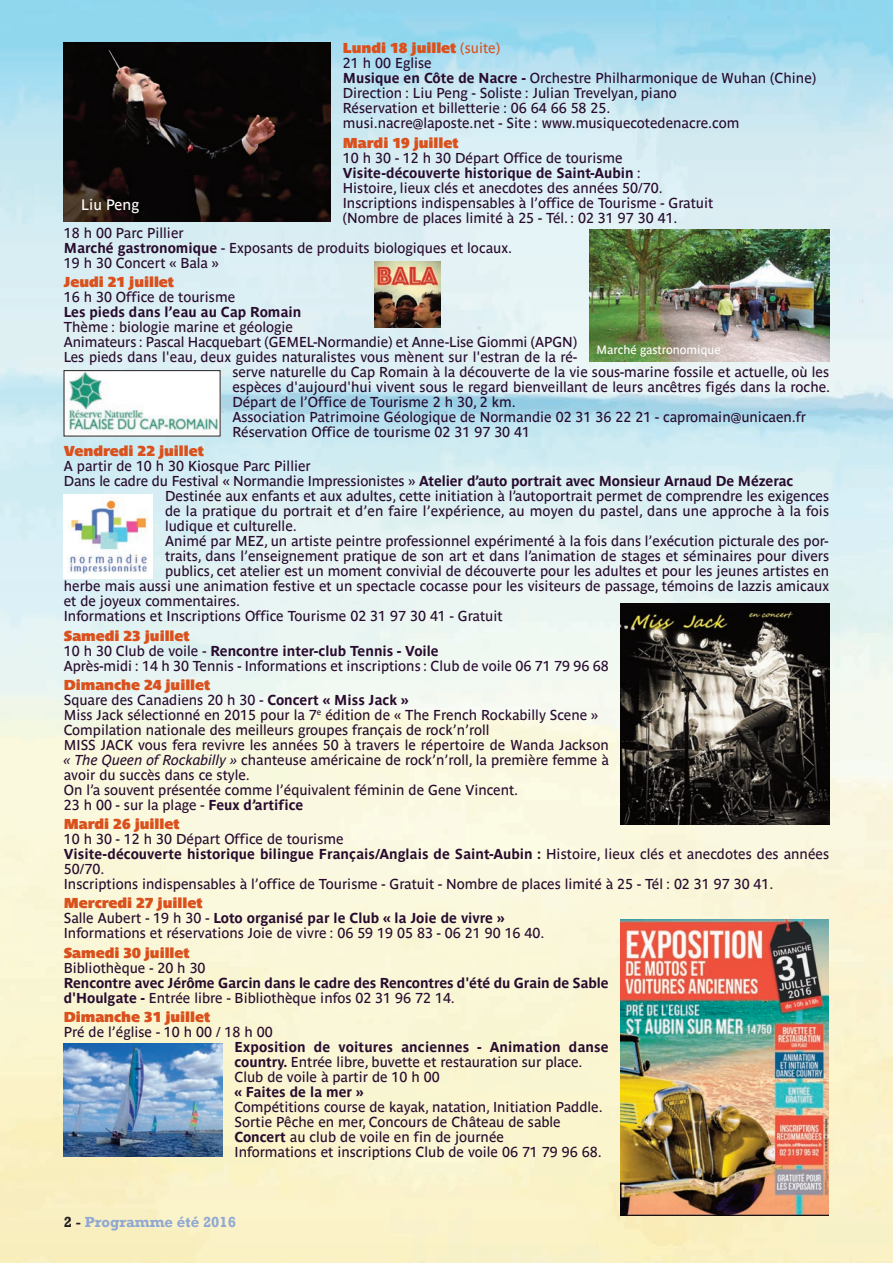
<style>
.page{position:relative;width:893px;height:1263px;background:#fff}
.page>*{position:absolute;margin:0;border:0;box-sizing:border-box;transform-origin:0 0}
.t1{font:700 15px "Rockwell";color:#90a9d3}
.t2{font:15px "Parisine";color:#fff}
.t3{font:14.25px/15px "Parisine";color:#280b2e}
.t4{font:700 14.25px/15px "Parisine";letter-spacing:-.005em;color:#280b2e}
.t5{font:700 14.25px "Parisine Sombre";color:#da511d}
.t6{font:12px "Parisine";color:#fff}
.s1{font-family:"Parisine";font-weight:400}
.s2{font-weight:700}
.s3{font-weight:400}
.s4{font-style:italic}
.s5{color:#231f20}
</style>
<div class="page">
<img style="left:0;top:0;width:893px;height:1263px">
<img style="left:66px;top:372px;width:152px;height:62px">
<div style="left:64px;top:370px;width:156px;height:66px;border:1px solid #231f20"></div>
<img style="left:589px;top:229px;width:240px;height:132px">
<div style="left:64px;top:495px;width:89px;height:84px;background:#fff"></div>
<img style="left:67px;top:497px;width:81px;height:78px">
<img style="left:621px;top:603px;width:208px;height:221px">
<img style="left:64px;top:1044px;width:159px;height:112px">
<img style="left:621px;top:919px;width:208px;height:297px">
<img style="left:64px;top:43px;width:267px;height:178px">
<img style="left:374px;top:261px;width:66px;height:66px">
<p class="t5" style="left:343px;top:43px;width:159px">Lundi 18 juillet <span class="s1">(suite)</span></p>
<p class="t3" style="left:343px;top:57px;width:475px">21 h 00 Eglise<br><span class="s2">Musique en Côte de Nacre -</span> Orchestre Philharmonique de Wuhan (Chine)<br>Direction : Liu Peng - Soliste : Julian Trevelyan, piano<br>Réservation et billetterie : 06 64 66 58 25.<br>musi.nacre@laposte.net - Site : www.musiquecotedenacre.com</p>
<p class="t5" style="left:343px;top:137px;width:117px">Mardi 19 juillet</p>
<p class="t3" style="left:343px;top:151px;width:372px">10 h 30 - 12 h 30 Départ Office de tourisme <span class="s2">Visite-découverte historique de Saint-Aubin</span> :<br>Histoire, lieux clés et anecdotes des années 50/70.<br>Inscriptions indispensables à l’office de Tourisme - Gratuit (Nombre de places limité à 25 - Tél. : 02 31 97 30 41.</p>
<p class="t3" style="left:64px;top:226px;width:450px">18 h 00 Parc Pillier<br><span class="s2">Marché gastronomique</span> - Exposants de produits biologiques et locaux.<br>19 h 30 Concert « Bala »</p>
<p class="t5" style="left:64px;top:276px;width:112px">Jeudi 21 juillet</p>
<p class="t3" style="left:64px;top:291px;width:173px">16 h 30 Office de tourisme</p>
<p class="t4" style="left:64px;top:306px;width:239px">Les pieds dans l’eau au Cap Romain</p>
<p class="t3" style="left:64px;top:321px;width:231px">Thème : biologie marine et géologie</p>
<p class="t3" style="left:64px;top:336px;width:515px">Animateurs : Pascal Hacquebart (GEMEL-Normandie) et Anne-Lise Giommi (APGN)</p>
<p class="t3" style="left:64px;top:351px;width:515px">Les pieds dans l'eau, deux guides naturalistes vous mènent sur l'estran de la ré-</p>
<p class="t3" style="left:232px;top:366px;width:598px">serve naturelle du Cap Romain à la découverte de la vie sous-marine fossile et actuelle, où les</p>
<p class="t3" style="left:232px;top:381px;width:599px">espèces d'aujourd'hui vivent sous le regard bienveillant de leurs ancêtres figés dans la roche.</p>
<p class="t3" style="left:232px;top:396px;width:285px">Départ de l’Office de Tourisme 2 h 30, 2 km.</p>
<p class="t3" style="left:232px;top:411px;width:575px">Association Patrimoine Géologique de Normandie 02 31 36 22 21 - capromain@unicaen.fr</p>
<p class="t3" style="left:232px;top:426px;width:299px">Réservation Office de tourisme 02 31 97 30 41</p>
<p class="t5" style="left:64px;top:446px;width:141px">Vendredi 22 juillet</p>
<p class="t3" style="left:64px;top:460px;width:249px">A partir de 10 h 30 Kiosque Parc Pillier</p>
<p class="t4" style="left:64px;top:475px;width:731px"><span class="s3">Dans le cadre du Festival « Normandie Impressionistes »</span> Atelier d’auto portrait avec Monsieur Arnaud De Mézerac</p>
<p class="t3" style="left:165px;top:490px;width:666px">Destinée aux enfants et aux adultes, cette initiation à l’autoportrait permet de comprendre les exigences</p>
<p class="t3" style="left:165px;top:505px;width:666px">de la pratique du portrait et d’en faire l’expérience, au moyen du pastel, dans une approche à la fois</p>
<p class="t3" style="left:165px;top:520px;width:133px">ludique et culturelle.</p>
<p class="t3" style="left:165px;top:535px;width:665px">Animé par MEZ, un artiste peintre professionnel expérimenté à la fois dans l’exécution picturale des por-</p>
<p class="t3" style="left:165px;top:550px;width:666px">traits, dans l’enseignement pratique de son art et dans l’animation de stages et séminaires pour divers</p>
<p class="t3" style="left:165px;top:565px;width:666px">publics, cet atelier est un moment convivial de découverte pour les adultes et pour les jeunes artistes en</p>
<p class="t3" style="left:64px;top:580px;width:767px">herbe mais aussi une animation festive et un spectacle cocasse pour les visiteurs de passage, témoins de lazzis amicaux</p>
<p class="t3" style="left:64px;top:595px;width:178px">et de joyeux commentaires.</p>
<p class="t3" style="left:64px;top:610px;width:440px">Informations et Inscriptions Office Tourisme 02 31 97 30 41 - Gratuit</p>
<p class="t5" style="left:64px;top:630px;width:127px">Samedi 23 juillet</p>
<p class="t3" style="left:64px;top:644px;width:547px">10 h 30 Club de voile - <span class="s2">Rencontre inter-club Tennis - Voile<br></span>Après-midi : 14 h 30 Tennis - Informations et inscriptions : Club de voile 06 71 79 96 68</p>
<p class="t5" style="left:64px;top:679px;width:148px">Dimanche 24 juillet</p>
<p class="t3" style="left:64px;top:693px;width:547px">Square des Canadiens 20 h 30 - <span class="s2">Concert « Miss Jack »<br></span>Miss Jack sélectionné en 2015 pour la 7<sup>e</sup> édition de « The French Rockabilly Scene » Compilation nationale des meilleurs groupes français de rock’n’roll<br>MISS JACK vous fera revivre les années 50 à travers le répertoire de Wanda Jackson <span class="s4">« The Queen of Rockabilly »</span> chanteuse américaine de rock’n’roll, la première femme à avoir du succès dans ce style.<br>On l’a souvent présentée comme l’équivalent féminin de Gene Vincent.<br>23 h 00 - sur la plage - <span class="s2">Feux d’artifice</span></p>
<p class="t5" style="left:64px;top:818px;width:117px">Mardi 26 juillet</p>
<p class="t3" style="left:64px;top:833px;width:767px">10 h 30 - 12 h 30 Départ Office de tourisme<br><span class="s2">Visite-découverte historique bilingue Français/Anglais de Saint-Aubin :</span> Histoire, lieux clés et anecdotes des années 50/70.<br>Inscriptions indispensables à l’office de Tourisme - Gratuit - Nombre de places limité à 25 - Tél : 02 31 97 30 41.</p>
<p class="t5" style="left:64px;top:898px;width:140px">Mercredi 27 juillet</p>
<p class="t3" style="left:64px;top:912px;width:482px">Salle Aubert - 19 h 30 - <span class="s2">Loto organisé par le Club « la Joie de vivre »<br></span>Informations et réservations Joie de vivre : 06 59 19 05 83 - 06 21 90 16 40.</p>
<p class="t5" style="left:64px;top:947px;width:127px">Samedi 30 juillet</p>
<p class="t3" style="left:64px;top:961px;width:143px">Bibliothèque - 20 h 30</p>
<p class="t4" style="left:64px;top:976px;width:547px">Rencontre avec Jérôme Garcin dans le cadre des Rencontres d'été du Grain de Sable d'Houlgate - <span class="s3">Entrée libre - Bibliothèque infos 02 31 96 72 14.</span></p>
<p class="t5" style="left:64px;top:1011px;width:148px">Dimanche 31 juillet</p>
<p class="t3" style="left:64px;top:1025px;width:211px">Pré de l’église - 10 h 00 / 18 h 00</p>
<p class="t3" style="left:234px;top:1040px;width:376px"><span class="s2">Exposition de voitures anciennes - Animation danse country.</span> Entrée libre, buvette et restauration sur place.<br>Club de voile à partir de 10 h 00</p>
<p class="t4" style="left:234px;top:1085px;width:131px">« Faites de la mer »</p>
<p class="t3" style="left:234px;top:1100px;width:370px">Compétitions course de kayak, natation, Initiation Paddle.<br>Sortie Pêche en mer, Concours de Château de sable <span class="s2">Concert</span> au club de voile en fin de journée<br>Informations et inscriptions Club de voile 06 71 79 96 68.</p>
<p class="t2" style="left:81px;top:199px;width:59px">Liu Peng</p>
<p class="t6" style="left:596px;top:345px;width:126px">Marché gastronomique</p>
<p class="t1" style="left:64px;top:1212px;width:174px"><span class="s5">2 -</span> Programme été 2016</p>
</div>
